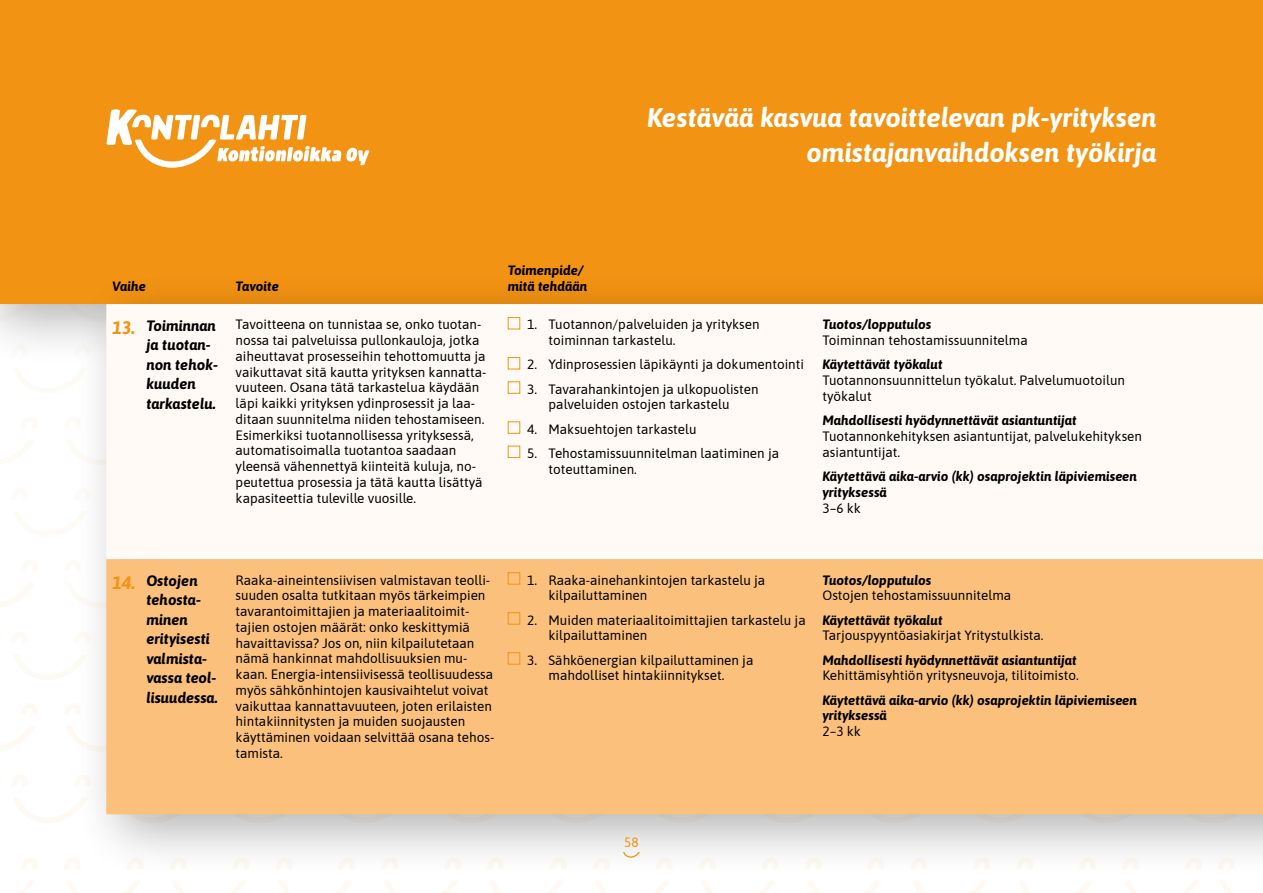
<style>
.page{position:relative;width:1263px;height:893px;background:#fff}
.page>*{position:absolute;margin:0;border:0;box-sizing:border-box;transform-origin:0 0}
.t1{font:italic 700 27px/34.5px "Asap";color:#fff;text-align:right}
.t2{font:italic 700 15px/19.5px "Asap";color:#000}
.t3{font:13.5px/15.8px "Asap";color:#000}
.t4{font:italic 700 13.5px/15.8px "Asap";color:#000}
.t5{font:13.5px "Asap";color:#f39313}
.s1{font-size:18px;color:#f39313}
</style>
<div class="page">
<svg style="left:0;top:597px;width:22px;height:10px"></svg>
<svg style="left:0;top:726px;width:34px;height:25px"></svg>
<svg style="left:21px;top:704px;width:16px;height:10px"></svg>
<svg style="left:67px;top:726px;width:7px;height:14px"></svg>
<svg style="left:64px;top:704px;width:10px;height:10px"></svg>
<svg style="left:173px;top:881px;width:73px;height:12px"></svg>
<svg style="left:18px;top:881px;width:16px;height:12px"></svg>
<svg style="left:21px;top:858px;width:16px;height:11px"></svg>
<svg style="left:278px;top:881px;width:74px;height:12px"></svg>
<svg style="left:67px;top:881px;width:73px;height:12px"></svg>
<svg style="left:64px;top:858px;width:10px;height:11px"></svg>
<svg style="left:384px;top:881px;width:74px;height:12px"></svg>
<svg style="left:14px;top:655px;width:60px;height:25px"></svg>
<svg style="left:11px;top:632px;width:16px;height:11px"></svg>
<svg style="left:14px;top:798px;width:60px;height:25px"></svg>
<svg style="left:11px;top:775px;width:16px;height:11px"></svg>
<svg style="left:596px;top:881px;width:73px;height:12px"></svg>
<svg style="left:490px;top:881px;width:73px;height:12px"></svg>
<svg style="left:913px;top:881px;width:74px;height:12px"></svg>
<svg style="left:702px;top:881px;width:73px;height:12px"></svg>
<svg style="left:1019px;top:881px;width:73px;height:12px"></svg>
<svg style="left:807px;top:881px;width:74px;height:12px"></svg>
<svg style="left:1125px;top:881px;width:73px;height:12px"></svg>
<svg style="left:1221px;top:881px;width:12px;height:12px"></svg>
<div style="left:0;top:196px;width:1263px;height:108px;background:#f39313"></div>
<div style="left:0;top:0;width:1263px;height:196px;background:#f39313"></div>
<svg style="left:106px;top:109px;width:263px;height:59px"></svg>
<div style="left:74px;top:271px;width:1189px;height:606px;background:#000;opacity:.3"></div>
<div style="left:106px;top:304px;width:1157px;height:255px;background:#fffaf5"></div>
<div style="left:106px;top:559px;width:1157px;height:255px;background:#fac07c"></div>
<div style="left:508px;top:317px;width:12px;height:12px;border:1px solid #f39313"></div>
<div style="left:508px;top:357px;width:12px;height:12px;border:1px solid #f39313"></div>
<div style="left:508px;top:381px;width:12px;height:13px;border:1px solid #f39313"></div>
<div style="left:508px;top:421px;width:12px;height:13px;border:1px solid #f39313"></div>
<div style="left:508px;top:446px;width:12px;height:12px;border:1px solid #f39313"></div>
<div style="left:508px;top:572px;width:12px;height:12px;border:1px solid #f39313"></div>
<div style="left:508px;top:612px;width:12px;height:13px;border:1px solid #f39313"></div>
<div style="left:508px;top:652px;width:12px;height:13px;border:1px solid #f39313"></div>
<svg style="left:623px;top:852px;width:17px;height:6px"></svg>
<p class="t4" style="left:112px;top:278px;width:35px">Vaihe</p>
<p class="t4" style="left:236px;top:278px;width:45px">Tavoite</p>
<p class="t4" style="left:508px;top:261px;width:81px;line-height:16.5px">Toimenpide/ mitä tehdään</p>
<h1 class="t1" style="left:647px;top:99px;width:511px">Kestävää kasvua tavoittelevan pk-yrityksen omistajanvaihdoksen työkirja</h1>
<p class="t2" style="left:146px;top:315px;width:73px;text-indent:-34px"><span class="s1">13.</span> Toiminnan ja tuotan&shy;non tehok&shy;kuuden tarkastelu.</p>
<p class="t3" style="left:236px;top:316px;width:252px">Tavoitteena on tunnistaa se, onko tuotan&shy;nossa tai palveluissa pullonkauloja, jotka aiheuttavat prosesseihin tehottomuutta ja vaikuttavat sitä kautta yrityksen kannatta&shy;vuuteen. Osana tätä tarkastelua käydään läpi kaikki yrityksen ydinprosessit ja laa&shy;ditaan suunnitelma niiden tehostamiseen.<br>Esimerkiksi tuotannollisessa yrityksessä, automatisoimalla tuotantoa saadaan yleensä vähennettyä kiinteitä kuluja, no&shy;peutettua prosessia ja tätä kautta lisättyä kapasiteettia tuleville vuosille.</p>
<p class="t3" style="left:549px;top:316px;width:212px;text-indent:-21px">1. Tuotannon/palveluiden ja yrityksen toiminnan tarkastelu.</p>
<p class="t3" style="left:527px;top:356px;width:278px">2. Ydinprosessien läpikäynti ja dokumentointi</p>
<p class="t3" style="left:527px;top:380px;width:233px;text-align:center">3. Tavarahankintojen ja ulkopuolisten palveluiden ostojen tarkastelu</p>
<p class="t3" style="left:527px;top:420px;width:171px">4. Maksuehtojen tarkastelu</p>
<p class="t3" style="left:549px;top:445px;width:232px;text-indent:-21px">5. Tehostamissuunnitelman laatiminen ja toteuttaminen.</p>
<p class="t4" style="left:822px;top:316px;width:110px">Tuotos/lopputulos</p>
<p class="t3" style="left:822px;top:332px;width:207px">Toiminnan tehostamissuunnitelma</p>
<p class="t4" style="left:822px;top:356px;width:122px">Käytettävät työkalut</p>
<p class="t3" style="left:822px;top:372px;width:304px">Tuotannonsuunnittelun työkalut. Palvelumuotoilun työkalut</p>
<p class="t4" style="left:822px;top:412px;width:256px">Mahdollisesti hyödynnettävät asiantuntijat</p>
<p class="t3" style="left:822px;top:428px;width:321px">Tuotannonkehityksen asiantuntijat, palvelukehityksen asiantuntijat.</p>
<p class="t4" style="left:822px;top:468px;width:316px">Käytettävä aika-arvio (kk) osaprojektin läpiviemiseen yrityksessä</p>
<p class="t3" style="left:822px;top:499px;width:40px">3–6 kk</p>
<p class="t2" style="left:146px;top:570px;width:73px;text-indent:-34px"><span class="s1">14.</span> Ostojen tehosta&shy;minen erityisesti valmista&shy;vassa teol&shy;lisuudessa.</p>
<p class="t3" style="left:236px;top:571px;width:260px">Raaka-aineintensiivisen valmistavan teolli&shy;suuden osalta tutkitaan myös tärkeimpien tavarantoimittajien ja materiaalitoimit&shy;tajien ostojen määrät: onko keskittymiä havaittavissa? Jos on, niin kilpailutetaan nämä hankinnat mahdollisuuksien mu&shy;kaan. Energia-intensiivisessä teollisuudessa myös sähkönhintojen kausivaihtelut voivat vaikuttaa kannattavuuteen, joten erilaisten hintakiinnitysten ja muiden suojausten käyttäminen voidaan selvittää osana tehos&shy;tamista.</p>
<p class="t3" style="left:549px;top:571px;width:218px;text-indent:-21px">1. Raaka-ainehankintojen tarkastelu ja kilpailuttaminen</p>
<p class="t3" style="left:549px;top:611px;width:259px;text-indent:-21px">2. Muiden materiaalitoimittajien tarkastelu ja kilpailuttaminen</p>
<p class="t3" style="left:527px;top:651px;width:228px;text-align:center">3. Sähköenergian kilpailuttaminen ja mahdolliset hintakiinnitykset.</p>
<p class="t4" style="left:822px;top:571px;width:110px">Tuotos/lopputulos</p>
<p class="t3" style="left:822px;top:587px;width:190px">Ostojen tehostamissuunnitelma</p>
<p class="t4" style="left:822px;top:611px;width:122px">Käytettävät työkalut</p>
<p class="t3" style="left:822px;top:627px;width:223px">Tarjouspyyntöasiakirjat Yritystulkista.</p>
<p class="t4" style="left:822px;top:651px;width:256px">Mahdollisesti hyödynnettävät asiantuntijat</p>
<p class="t3" style="left:822px;top:667px;width:258px">Kehittämisyhtiön yritysneuvoja, tilitoimisto.</p>
<p class="t4" style="left:822px;top:691px;width:316px">Käytettävä aika-arvio (kk) osaprojektin läpiviemiseen yrityksessä</p>
<p class="t3" style="left:822px;top:723px;width:40px">2–3 kk</p>
<p class="t5" style="left:624px;top:833px;width:16px">58</p>
</div>
